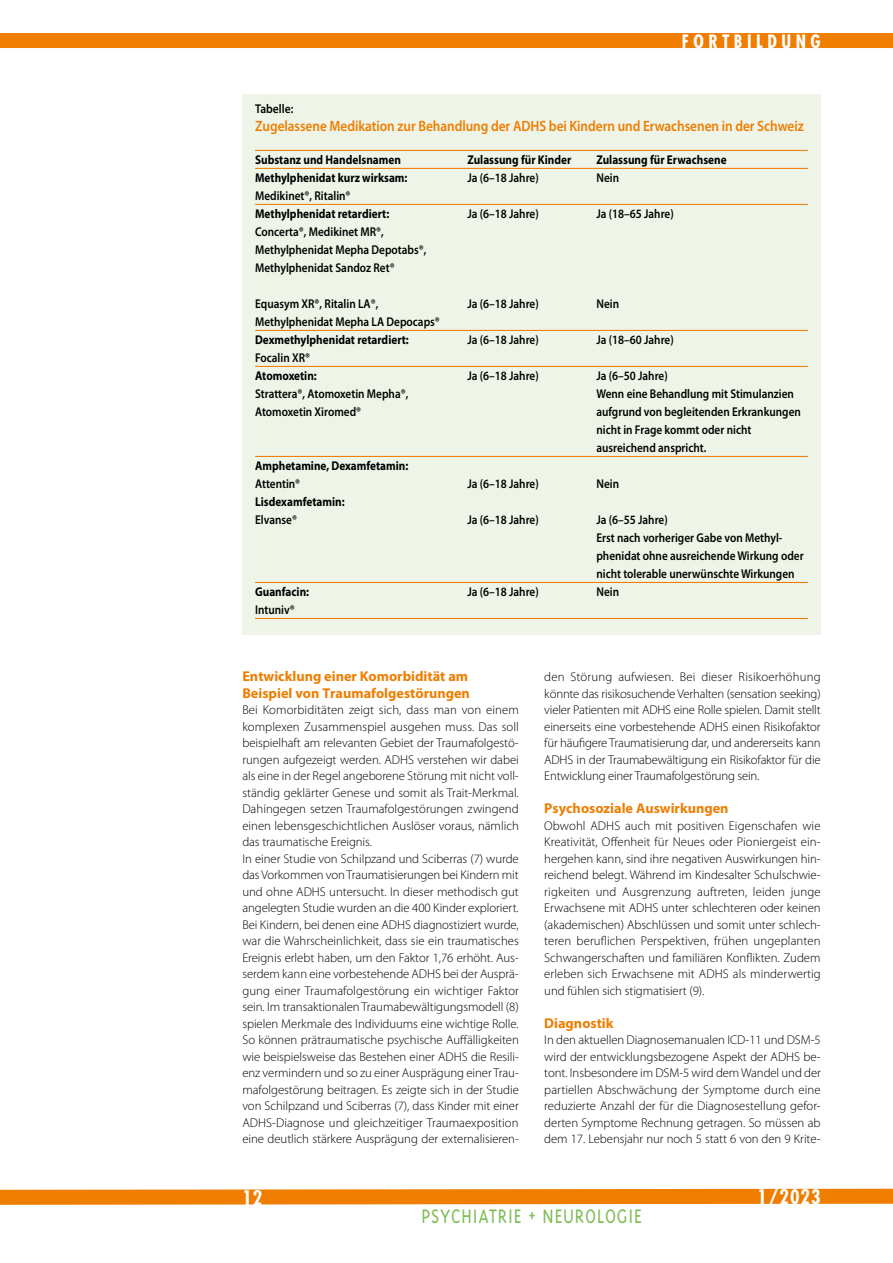
<style>
.page{position:relative;width:893px;height:1263px;background:#fff}
.page>*{position:absolute;margin:0;border:0;box-sizing:border-box;transform-origin:0 0}
.t1{font:300 22.5px "Triplex";letter-spacing:.04em;color:#7ebc56;scale:.88 1}
.t2{font:700 condensed 19.5px "Futura";letter-spacing:.05em;color:#fff}
.t3{font:700 condensed 18px "Futura";letter-spacing:.25em;color:#fff}
.t4{font:600 15px "Myriad Pro";letter-spacing:-.005em;color:#ef7d00;scale:.89 1}
.t5{font:700 14.25px/16.5px "Myriad Pro";color:#ef7d00}
.t6{font:300 12.75px/16.5px "Myriad Pro";letter-spacing:-.005em;color:#000;text-align:justify}
.t7{font:600 12.75px/18px "Myriad Pro";color:#000;scale:.88 1}
.t8{font:700 12.75px "Myriad Pro";color:#000;scale:.88 1}
.t9{font:600 12.75px "Myriad Pro";color:#000;scale:.9 1}
</style>
<div class="page">
<div style="left:0;top:33px;width:893px;height:15px;background:#ef7d00"></div>
<svg style="left:0;top:1188px;width:893px;height:17px;background:#f08c1d"></svg>
<div style="left:242px;top:94px;width:579px;height:540px;background:#eef5e8"></div>
<hr style="left:255px;top:150px;width:553px;height:1px;background:#ef7d00">
<hr style="left:255px;top:168px;width:553px;height:1px;background:#ef7d00">
<hr style="left:255px;top:204px;width:553px;height:1px;background:#ef7d00">
<hr style="left:255px;top:330px;width:553px;height:1px;background:#ef7d00">
<hr style="left:255px;top:366px;width:553px;height:1px;background:#ef7d00">
<hr style="left:255px;top:456px;width:553px;height:1px;background:#ef7d00">
<hr style="left:255px;top:582px;width:553px;height:1px;background:#ef7d00">
<hr style="left:255px;top:618px;width:553px;height:1px;background:#ef7d00">
<h3 class="t3" style="left:682px;top:30px;width:140px">FORTBILDUNG</h3>
<p class="t9" style="left:255px;top:102px;width:44px">Tabelle:</p>
<p class="t4" style="left:255px;top:118px;width:618px">Zugelassene Medikation zur Behandlung der ADHS bei Kindern und Erwachsenen in der Schweiz</p>
<p class="t8" style="left:255px;top:152px;width:167px">Substanz und Handelsnamen</p>
<p class="t8" style="left:467px;top:152px;width:120px">Zulassung für Kinder</p>
<p class="t8" style="left:596px;top:152px;width:149px">Zulassung für Erwachsene</p>
<p class="t8" style="left:255px;top:170px;width:175px">Methylphenidat kurz wirksam:</p>
<p class="t7" style="left:467px;top:169px;width:83px">Ja (6–18 Jahre)</p>
<p class="t7" style="left:596px;top:169px;width:27px">Nein</p>
<p class="t7" style="left:255px;top:187px;width:110px">Medikinet®, Ritalin®</p>
<p class="t8" style="left:255px;top:206px;width:154px">Methylphenidat retardiert:</p>
<p class="t7" style="left:467px;top:205px;width:83px">Ja (6–18 Jahre)</p>
<p class="t7" style="left:596px;top:205px;width:89px">Ja (18–65 Jahre)</p>
<p class="t7" style="left:255px;top:223px;width:196px">Concerta®, Medikinet MR®,<br>Methylphenidat Mepha Depotabs®,<br>Methylphenidat Sandoz Ret®</p>
<p class="t7" style="left:255px;top:295px;width:142px">Equasym XR®, Ritalin LA®,</p>
<p class="t7" style="left:467px;top:295px;width:83px">Ja (6–18 Jahre)</p>
<p class="t7" style="left:596px;top:295px;width:27px">Nein</p>
<p class="t7" style="left:255px;top:313px;width:211px">Methylphenidat Mepha LA Depocaps®</p>
<p class="t8" style="left:255px;top:332px;width:176px">Dexmethylphenidat retardiert:</p>
<p class="t7" style="left:467px;top:331px;width:83px">Ja (6–18 Jahre)</p>
<p class="t7" style="left:596px;top:331px;width:89px">Ja (18–60 Jahre)</p>
<p class="t7" style="left:255px;top:349px;width:64px">Focalin XR®</p>
<p class="t8" style="left:255px;top:368px;width:72px">Atomoxetin:</p>
<p class="t7" style="left:467px;top:367px;width:83px">Ja (6–18 Jahre)</p>
<p class="t7" style="left:596px;top:367px;width:83px">Ja (6–50 Jahre)</p>
<p class="t7" style="left:255px;top:385px;width:176px">Strattera®, Atomoxetin Mepha®,</p>
<p class="t7" style="left:596px;top:385px;width:226px">Wenn eine Behandlung mit Stimulanzien</p>
<p class="t7" style="left:255px;top:403px;width:122px">Atomoxetin Xiromed®</p>
<p class="t7" style="left:596px;top:403px;width:234px">aufgrund von begleitenden Erkrankungen nicht in Frage kommt oder nicht ausreichend anspricht.</p>
<p class="t8" style="left:255px;top:458px;width:176px">Amphetamine, Dexamfetamin:</p>
<p class="t7" style="left:255px;top:475px;width:53px">Attentin®</p>
<p class="t7" style="left:467px;top:475px;width:83px">Ja (6–18 Jahre)</p>
<p class="t7" style="left:596px;top:475px;width:27px">Nein</p>
<p class="t8" style="left:255px;top:494px;width:103px">Lisdexamfetamin:</p>
<p class="t7" style="left:255px;top:511px;width:49px">Elvanse®</p>
<p class="t7" style="left:467px;top:511px;width:83px">Ja (6–18 Jahre)</p>
<p class="t7" style="left:596px;top:511px;width:237px">Ja (6–55 Jahre)<br>Erst nach vorheriger Gabe von Methyl&shy;phenidat ohne ausreichende Wirkung oder nicht tolerable unerwünschte Wirkungen</p>
<p class="t8" style="left:255px;top:584px;width:63px">Guanfacin:</p>
<p class="t7" style="left:467px;top:583px;width:83px">Ja (6–18 Jahre)</p>
<p class="t7" style="left:596px;top:583px;width:27px">Nein</p>
<p class="t7" style="left:255px;top:601px;width:47px">Intuniv®</p>
<p class="t5" style="left:242px;top:668px;width:229px">Entwicklung einer Komorbidität am<br>Beispiel von Traumafolgestörungen</p>
<p class="t6" style="left:242px;top:702px;width:278px;text-align:left">Bei Komorbiditäten zeigt sich, dass man von einem komplexen Zusammenspiel ausgehen muss. Das soll beispielhaft am relevanten Gebiet der Traumafolgestö&shy;rungen aufgezeigt werden. ADHS verstehen wir dabei als eine in der Regel angeborene Störung mit nicht voll&shy;ständig geklärter Genese und somit als Trait-Merkmal.<br>Dahingegen setzen Traumafolgestörungen zwingend einen lebensgeschichtlichen Auslöser voraus, nämlich das traumatische Ereignis.<br>In einer Studie von Schilpzand und Sciberras (7) wurde das Vorkommen von Traumatisierungen bei Kindern mit und ohne ADHS untersucht. In dieser methodisch gut angelegten Studie wurden an die 400 Kinder exploriert.<br>Bei Kindern, bei denen eine ADHS diagnostiziert wurde, war die Wahrscheinlichkeit, dass sie ein traumatisches Ereignis erlebt haben, um den Faktor 1,76 erhöht. Aus&shy;serdem kann eine vorbestehende ADHS bei der Ausprä&shy;gung einer Traumafolgestörung ein wichtiger Faktor sein. Im transaktionalen Traumabewältigungsmodell (8) spielen Merkmale des Individuums eine wichtige Rolle.<br>So können prätraumatische psychische Auffälligkeiten wie beispielsweise das Bestehen einer ADHS die Resili&shy;enz vermindern und so zu einer Ausprägung einer Trau&shy;mafolgestörung beitragen. Es zeigte sich in der Studie von Schilpzand und Sciberras (7), dass Kinder mit einer ADHS-Diagnose und gleichzeitiger Traumaexposition eine deutlich stärkere Ausprägung der externalisieren-</p>
<p class="t6" style="left:544px;top:669px;width:278px">den Störung aufwiesen. Bei dieser Risikoerhöhung könnte das risikosuchende Verhalten (sensation seeking) vieler Patienten mit ADHS eine Rolle spielen. Damit stellt einerseits eine vorbestehende ADHS einen Risikofaktor für häufigere Traumatisierung dar, und andererseits kann ADHS in der Traumabewältigung ein Risikofaktor für die Entwicklung einer Traumafolgestörung sein.</p>
<p class="t5" style="left:544px;top:800px;width:186px">Psychosoziale Auswirkungen</p>
<p class="t6" style="left:544px;top:817px;width:278px">Obwohl ADHS auch mit positiven Eigenschafen wie Kreativität, Offenheit für Neues oder Pioniergeist ein&shy;hergehen kann, sind ihre negativen Auswirkungen hin&shy;reichend belegt. Während im Kindesalter Schulschwie&shy;rigkeiten und Ausgrenzung auftreten, leiden junge Erwachsene mit ADHS unter schlechteren oder keinen (akademischen) Abschlüssen und somit unter schlech&shy;teren beruflichen Perspektiven, frühen ungeplanten Schwangerschaften und familiären Konflikten. Zudem erleben sich Erwachsene mit ADHS als minderwertig und fühlen sich stigmatisiert (9).</p>
<p class="t5" style="left:544px;top:1015px;width:71px">Diagnostik</p>
<p class="t6" style="left:544px;top:1032px;width:278px">In den aktuellen Diagnosemanualen ICD-11 und DSM-5 wird der entwicklungsbezogene Aspekt der ADHS be&shy;tont. Insbesondere im DSM-5 wird dem Wandel und der partiellen Abschwächung der Symptome durch eine reduzierte Anzahl der für die Diagnosestellung gefor&shy;derten Symptome Rechnung getragen. So müssen ab dem 17. Lebensjahr nur noch 5 statt 6 von den 9 Krite-</p>
<h2 class="t2" style="left:242px;top:1185px;width:22px">12</h2>
<h2 class="t2" style="left:757px;top:1184px;width:65px">1/2023</h2>
<h1 class="t1" style="left:421px;top:1203px;width:252px">PSYCHIATRIE + NEUROLOGIE</h1>
</div>
